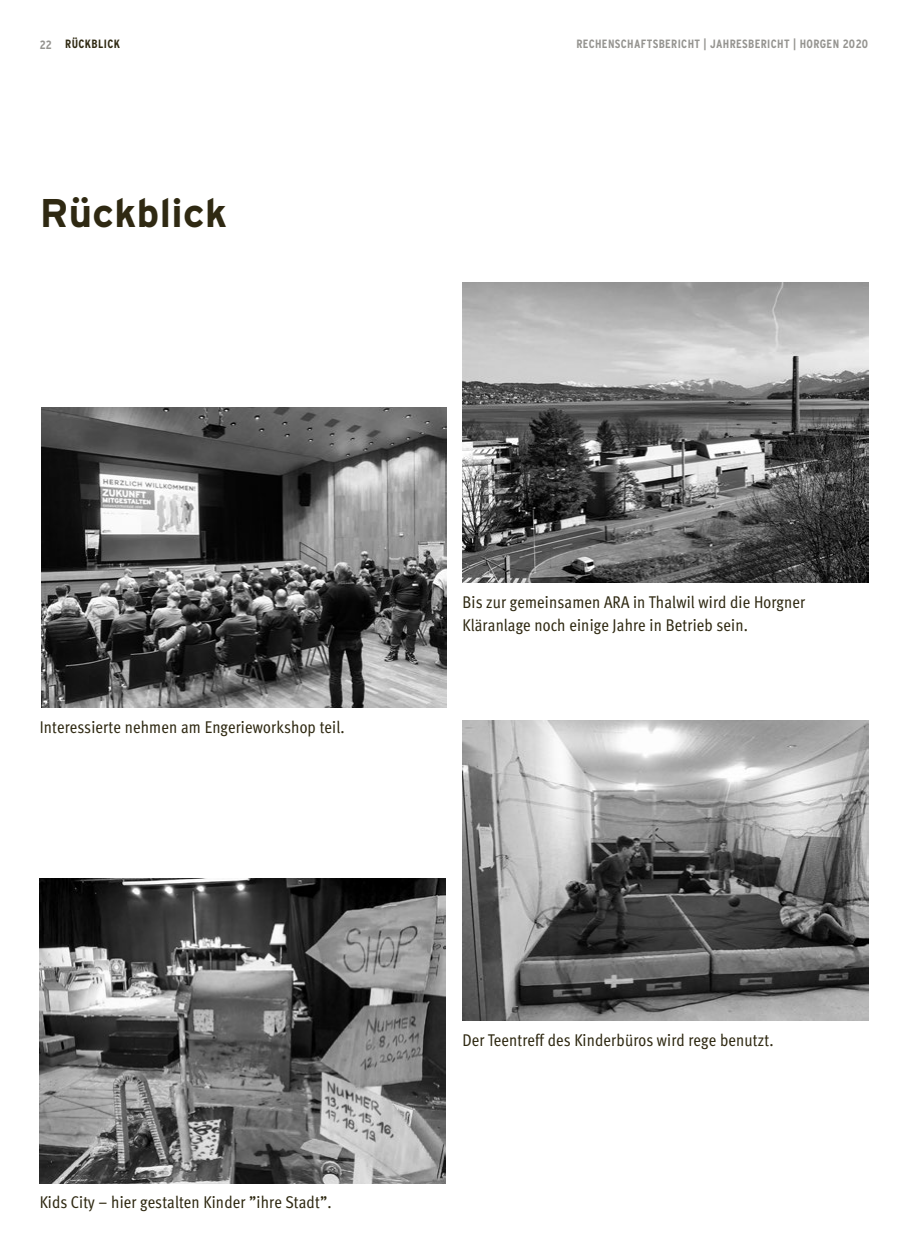
<style>
.page{position:relative;width:908px;height:1248px;background:#fff}
.page>*{position:absolute;margin:0;border:0;box-sizing:border-box;transform-origin:0 0}
.t1{font:700 40px "Interstate";letter-spacing:.01em;color:#2f2912}
.t2{font:17px/23px "Meta Cond Book LF";letter-spacing:.01em;color:#2f2912}
.t3{font:700 condensed 12px "Interstate";letter-spacing:.03em;color:#959490}
.t4{font:700 condensed 12px "Interstate";letter-spacing:.03em;color:#2f2912}
.s1{color:#959490}
</style>
<div class="page">
<img style="left:41px;top:407px;width:405px;height:300px">
<img style="left:462px;top:282px;width:405px;height:300px">
<img style="left:40px;top:878px;width:405px;height:304px">
<img style="left:462px;top:720px;width:405px;height:300px">
<p class="t4" style="left:40px;top:37px;width:82px"><span class="s1">22</span> RÜCKBLICK</p>
<p class="t3" style="left:576px;top:38px;width:293px">RECHENSCHAFTSBERICHT | JAHRESBERICHT | HORGEN 2020</p>
<h1 class="t1" style="left:40px;top:190px;width:189px">Rückblick</h1>
<p class="t2" style="left:40px;top:715px;width:306px">Interessierte nehmen am Engerieworkshop teil.</p>
<p class="t2" style="left:40px;top:1190px;width:293px">Kids City – hier gestalten Kinder ”ihre Stadt”.</p>
<p class="t2" style="left:462px;top:590px;width:344px">Bis zur gemeinsamen ARA in Thalwil wird die Horgner<br>Kläranlage noch einige Jahre in Betrieb sein.</p>
<p class="t2" style="left:462px;top:1027px;width:312px">Der Teentreff des Kinderbüros wird rege benutzt.</p>
</div>
